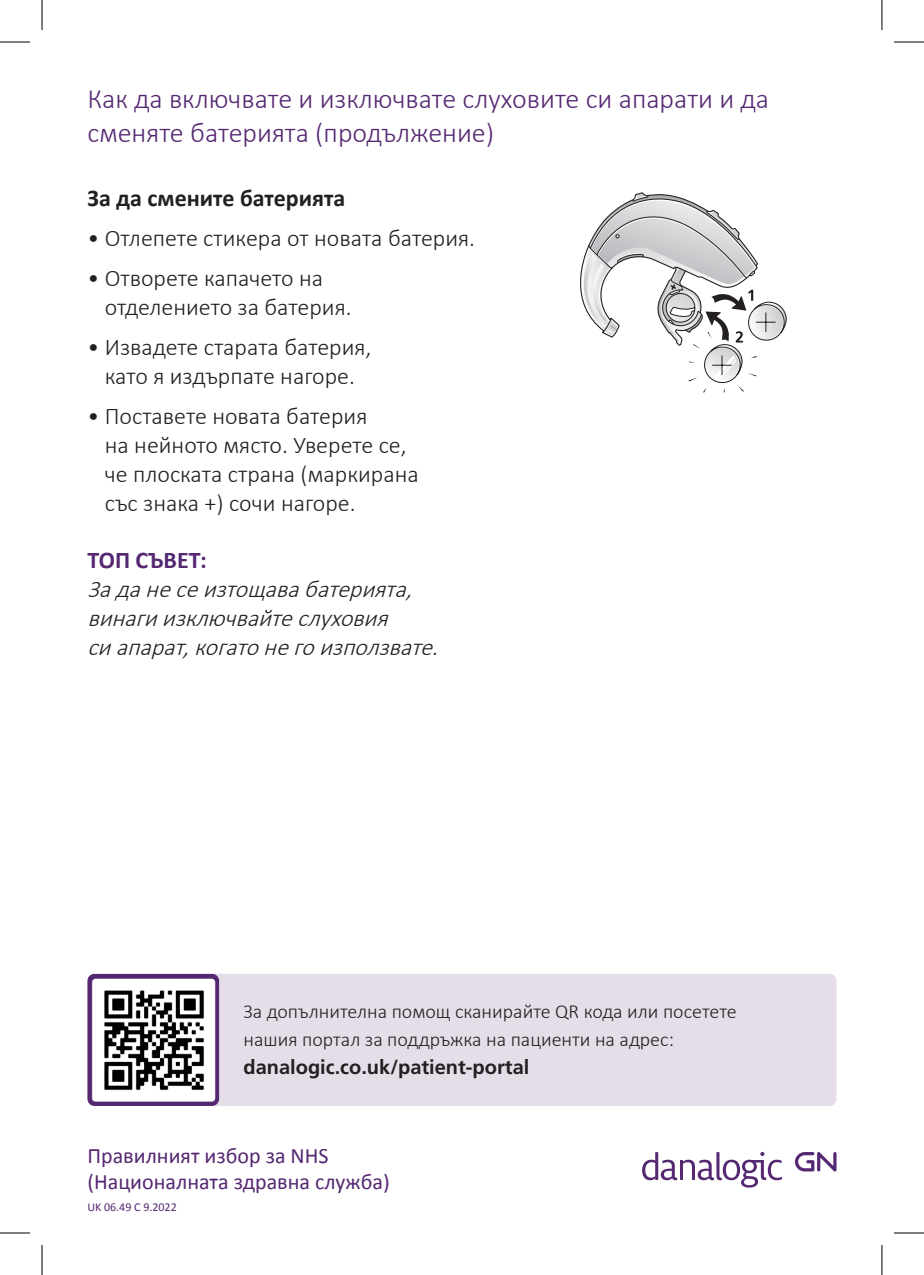
<style>
.page{position:relative;width:924px;height:1275px;background:#fff}
.page>*{position:absolute;margin:0;border:0;box-sizing:border-box;transform-origin:0 0}
.t1{font:300 28px/33.6px "Calibri";color:#552872}
.t2{font:300 24px/28.8px "Calibri";color:#231f20}
.t3{font:italic 300 24px/28.8px "Calibri";color:#231f20}
.t4{font:700 24px "Calibri";color:#231f20}
.t5{font:22px/26px "Calibri";color:#552872}
.t6{font:300 20px/28px "Calibri";color:#231f20}
.t7{font:12px "Calibri";color:#552872}
.s1{font-weight:700;font-style:normal;color:#552872}
.s2{font-family:"Frutiger";font-weight:700}
</style>
<div class="page">
<svg style="left:580px;top:192px;width:207px;height:201px"></svg>
<svg style="left:795px;top:1152px;width:41px;height:19px"></svg>
<svg style="left:642px;top:1151px;width:139px;height:36px"></svg>
<div style="left:87px;top:973px;width:749px;height:133px;background:#e5dee9;border-radius:7px"></div>
<img style="left:87px;top:973px;width:132px;height:133px">
<hr style="left:0;top:42px;width:30px;height:1px;background:#000">
<hr style="left:893px;top:42px;width:30px;height:1px;background:#000">
<hr style="left:0;top:1232px;width:30px;height:1px;background:#000">
<hr style="left:893px;top:1232px;width:30px;height:1px;background:#000">
<hr style="left:42px;top:0;width:1px;height:30px;background:#000">
<hr style="left:42px;top:1245px;width:1px;height:30px;background:#000">
<hr style="left:881px;top:0;width:1px;height:30px;background:#000">
<hr style="left:881px;top:1245px;width:1px;height:30px;background:#000">
<p class="t1" style="left:87px;top:81px;width:682px">Как да включвате и изключвате слуховите си апарати и да сменяте батерията (продължение)</p>
<p class="t4" style="left:87px;top:183px;width:259px">За да смените батерията</p>
<p class="t2" style="left:87px;top:223px;width:389px">• Отлепете стикера от новата батерия.</p>
<p class="t2" style="left:105px;top:263px;width:248px;text-indent:-17px">• Отворете капачето на отделението за батерия.</p>
<p class="t2" style="left:87px;top:332px;width:285px;text-align:center">• Извадете старата батерия, като я издърпате нагоре.</p>
<p class="t2" style="left:105px;top:401px;width:315px;text-indent:-17px">• Поставете новата батерия<br>на нейното място. Уверете се, че плоската страна (маркирана със знака +) сочи нагоре.</p>
<p class="t3" style="left:87px;top:545px;width:359px"><span class="s1">ТОП СЪВЕТ:<br></span>Заданесеизтощавабатерията, винагиизключвайтеслуховия сиапарат,когатонегоизползвате.</p>
<p class="t6" style="left:243px;top:996px;width:494px">За допълнителна помощ сканирайте QR кода или посетете нашия портал за поддръжка на пациенти на адрес: <span class="s2">danalogic.co.uk/patient-portal</span></p>
<p class="t5" style="left:87px;top:1141px;width:303px">Правилният избор за NHS (Националната здравна служба)</p>
<p class="t7" style="left:87px;top:1199px;width:91px">UK 06.49 C 9.2022</p>
</div>
